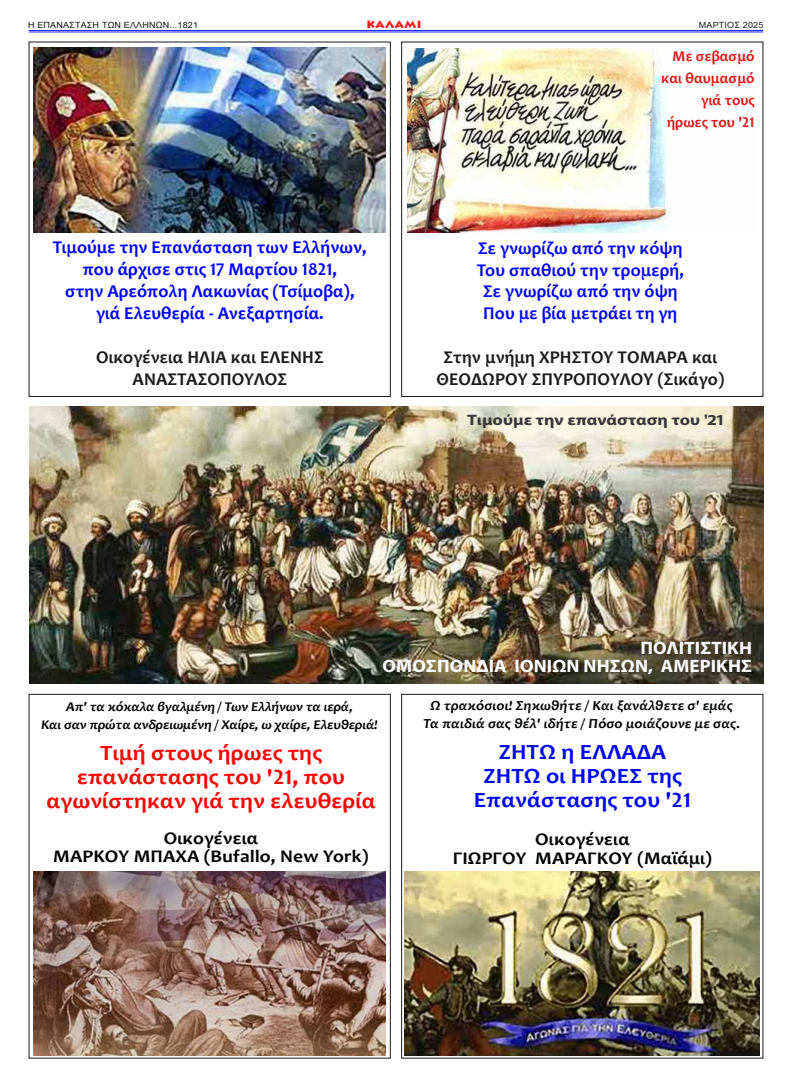
<style>
.page{position:relative;width:792px;height:1080px;background:#fff}
.page>*{position:absolute;margin:0;border:0;box-sizing:border-box;transform-origin:0 0}
.t1{font:700 21.8px/24px "Candara";letter-spacing:.005em;color:#fd0302;text-align:center;scale:1.09 1}
.t2{font:700 21.8px/24px "Candara";letter-spacing:.005em;color:#0005f7;text-align:center;scale:1.09 1}
.t3{font:700 18px/22px "Candara";letter-spacing:.005em;color:#00f;text-align:center}
.t4{font:700 18px/22px "Candara";letter-spacing:.005em;color:#1c1c1c;text-align:center}
.t5{font:700 18px/22px "Candara";letter-spacing:.005em;color:#0607f3;text-align:center}
.t6{font:700 18px/18px "Myriad Pro";letter-spacing:.005em;color:#fff;text-align:right;scale:1.05 1}
.t7{font:700 17.8px/18px "Candara";letter-spacing:.005em;color:#000302;text-align:center;scale:1.09 1}
.t8{font:700 15.2px "Myriad Pro";letter-spacing:.005em;color:#383738;scale:1.18 1}
.t9{font:700 15px/22px "Candara";letter-spacing:.005em;color:#e11717;text-align:right}
.t10{font:italic 700 13.9px/18px "Candara";letter-spacing:.005em;color:#010302;text-align:center;scale:1.09 1}
.t11{font:italic 700 13.4px/18px "Candara";letter-spacing:-.01em;color:#010302;text-align:center;scale:1.09 1}
.t12{font:900 12px "Lithos Pro";letter-spacing:.035em;color:#ff1b1a}
.t13{font:8.6px "Arial";letter-spacing:.02em;color:#141414;scale:1.05 1}
.t14{font:8.6px "Arial";letter-spacing:.02em;color:#1f231a;scale:1.05 1}
</style>
<div class="page">
<img style="left:30px;top:407px;width:733px;height:277px">
<hr style="left:29px;top:30px;width:734px;height:1px;background:#1123ff">
<hr style="left:29px;top:32px;width:734px;height:1px;background:#1123ff">
<div style="left:401px;top:42px;width:362px;height:355px;border:1px solid #19191b"></div>
<div style="left:29px;top:694px;width:362px;height:364px;border:1px solid #19191b"></div>
<img style="left:408px;top:49px;width:262px;height:184px">
<img style="left:33px;top:871px;width:353px;height:184px">
<img style="left:405px;top:871px;width:355px;height:185px">
<img style="left:34px;top:48px;width:352px;height:184px">
<div style="left:29px;top:42px;width:362px;height:355px;border:1px solid #19191b"></div>
<div style="left:401px;top:694px;width:362px;height:364px;border:1px solid #19191b"></div>
<p class="t13" style="left:28px;top:19px;width:163px">Η ΕΠΑΝΑΣΤΑΣΗ ΤΩΝ ΕΛΛΗΝΩΝ...1821</p>
<p class="t12" style="left:367px;top:16px;width:56px">καλαμι</p>
<p class="t14" style="left:699px;top:19px;width:63px">ΜΑΡΤΙΟΣ 2025</p>
<p class="t3" style="left:53px;top:236px;width:315px">Τιμούμε την Επανάσταση των Ελλήνων, που άρχισε στις 17 Μαρτίου 1821,<br>στην Αρεόπολη Λακωνίας (Τσίμοβα), γιά Ελευθερία - Ανεξαρτησία.</p>
<p class="t4" style="left:96px;top:346px;width:229px">Οικογένεια ΗΛΙΑ και ΕΛΕΝΗΣ<br>ΑΝΑΣΤΑΣΟΠΟΥΛΟΣ</p>
<p class="t9" style="left:661px;top:45px;width:95px">Με σεβασμό και θαυμασμό γιά τους ήρωες του '21</p>
<p class="t5" style="left:477px;top:236px;width:209px">Σε γνωρίζω από την κόψη<br>Του σπαθιού την τρομερή,<br>Σε γνωρίζω από την όψη<br>Που με βία μετράει τη γη</p>
<p class="t4" style="left:436px;top:346px;width:289px">Στην μνήμη ΧΡΗΣΤΟΥ ΤΟΜΑΡΑ και<br>ΘΕΟΔΩΡΟΥ ΣΠΥΡΟΠΟΥΛΟΥ (Σικάγο)</p>
<p class="t8" style="left:467px;top:410px;width:219px">Τιμούμε την επανάσταση του '21</p>
<p class="t6" style="left:383px;top:638px;width:353px">ΠΟΛΙΤΙΣΤΙΚΗ<br>ΟΜΟΣΠΟΝΔΙΑ ΙΟΝΙΩΝ ΝΗΣΩΝ, ΑΜΕΡΙΚΗΣ</p>
<p class="t11" style="left:41px;top:698px;width:311px">Απ' τα κόκαλα βγαλμένη / Των Ελλήνων τα ιερά,<br>Και σαν πρώτα ανδρειωμένη / Χαίρε, ω χαίρε, Ελευθεριά!</p>
<p class="t1" style="left:46px;top:741px;width:303px">Tιμή στους ήρωες της επανάστασης του '21, που αγωνίστηκαν γιά την ελευθερία</p>
<p class="t7" style="left:53px;top:829px;width:291px">Οικογένεια<br>ΜΑΡΚΟΥ ΜΠΑΧΑ (Bufallo, New York)</p>
<p class="t10" style="left:423px;top:696px;width:292px">Ω τρακόσιοι! Σηκωθήτε / Και ξανάλθετε σ' εμάς<br>Τα παιδιά σας θέλ' ιδήτε / Πόσο μοιάζουνε με σας.</p>
<p class="t2" style="left:474px;top:740px;width:201px">ΖΗΤΩ η ΕΛΛΑΔΑ<br>ΖΗΤΩ οι ΗΡΩΕΣ της<br>Επανάστασης του '21</p>
<p class="t7" style="left:453px;top:829px;width:239px;line-height:19px">Οικογένεια<br>ΓΙΩΡΓΟΥ ΜΑΡΑΓΚΟΥ (Μαϊάμι)</p>
</div>
